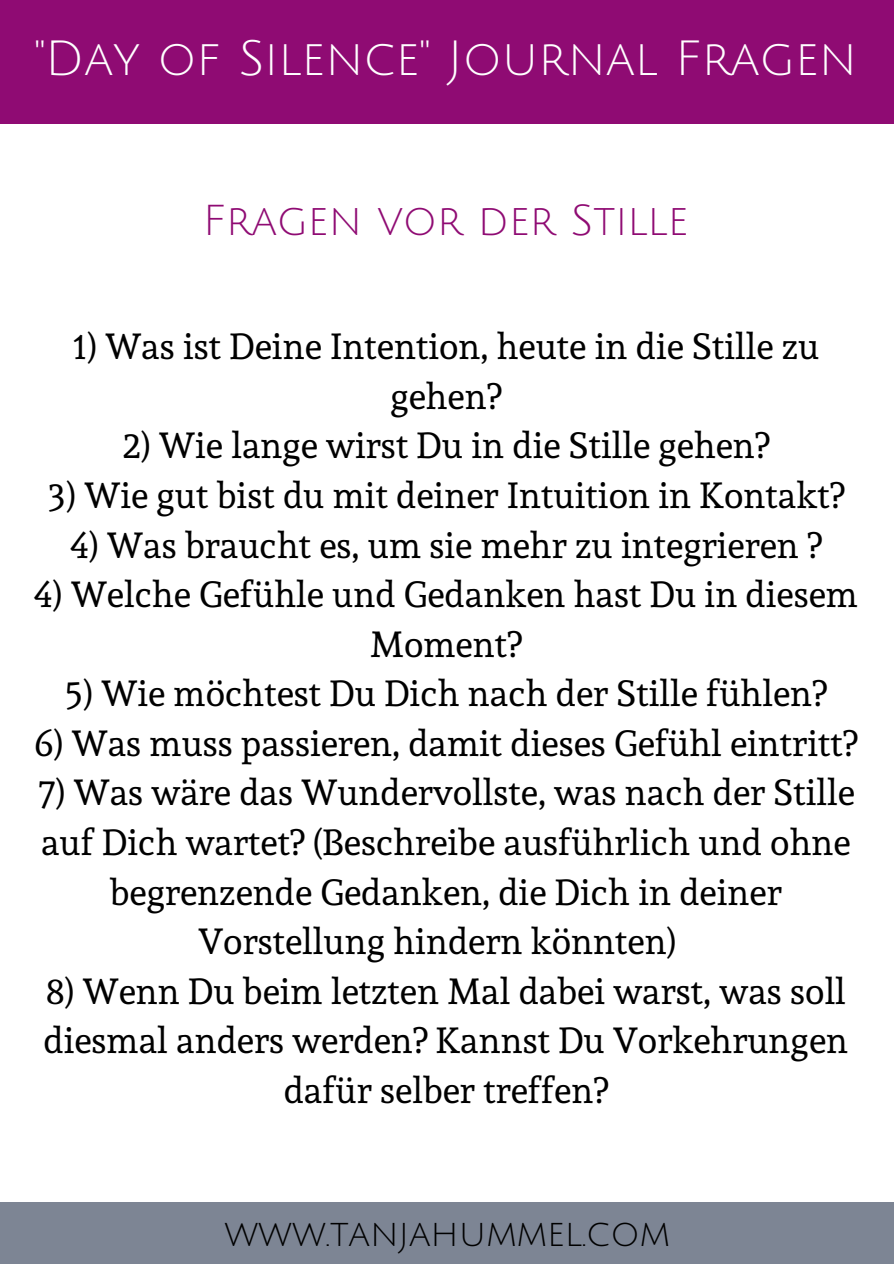
<style>
.page{position:relative;width:894px;height:1264px;background:#fff}
.page>*{position:absolute;margin:0;border:0;box-sizing:border-box;transform-origin:0 0}
.t1{font:48px "Julius Sans One";color:#fff}
.t2{font:42px "Julius Sans One";color:#8f0b73}
.t3{font:36px/49.5px "Andada";color:#000;text-align:center}
.t4{font:36px "Julius Sans One";color:#000}
</style>
<div class="page">
<div style="left:0;top:0;width:893px;height:124px;background:#8f0b73"></div>
<div style="left:0;top:1201px;width:893px;height:62px;background:#7d8594"></div>
<h1 class="t1" style="left:34px;top:34px;width:824px">"Day of Silence" Journal Fragen</h1>
<p class="t2" style="left:203px;top:199px;width:487px">Fragen vor der Stille</p>
<p class="t3" style="left:72px;top:322px;width:748px">1) Was ist Deine Intention, heute in die Stille zu gehen?</p>
<p class="t3" style="left:122px;top:421px;width:648px">2) Wie lange wirst Du in die Stille gehen?</p>
<p class="t3" style="left:47px;top:470px;width:798px">3) Wie gut bist du mit deiner Intuition in Kontakt?</p>
<p class="t3" style="left:70px;top:520px;width:753px">4) Was braucht es, um sie mehr zu integrieren ?</p>
<p class="t3" style="left:34px;top:569px;width:825px">4) Welche Gefühle und Gedanken hast Du in diesem<br>Moment?</p>
<p class="t3" style="left:65px;top:668px;width:763px">5) Wie möchtest Du Dich nach der Stille fühlen?</p>
<p class="t3" style="left:34px;top:718px;width:824px">6) Was muss passieren, damit dieses Gefühl eintritt?</p>
<p class="t3" style="left:37px;top:768px;width:819px">7) Was wäre das Wundervollste, was nach der Stille auf Dich wartet? (Beschreibe ausführlich und ohne begrenzende Gedanken, die Dich in deiner Vorstellung hindern könnten)</p>
<p class="t3" style="left:43px;top:966px;width:805px">8) Wenn Du beim letzten Mal dabei warst, was soll diesmal anders werden? Kannst Du Vorkehrungen dafür selber treffen?</p>
<p class="t4" style="left:224px;top:1215px;width:447px">www.tanjahummel.com</p>
</div>
